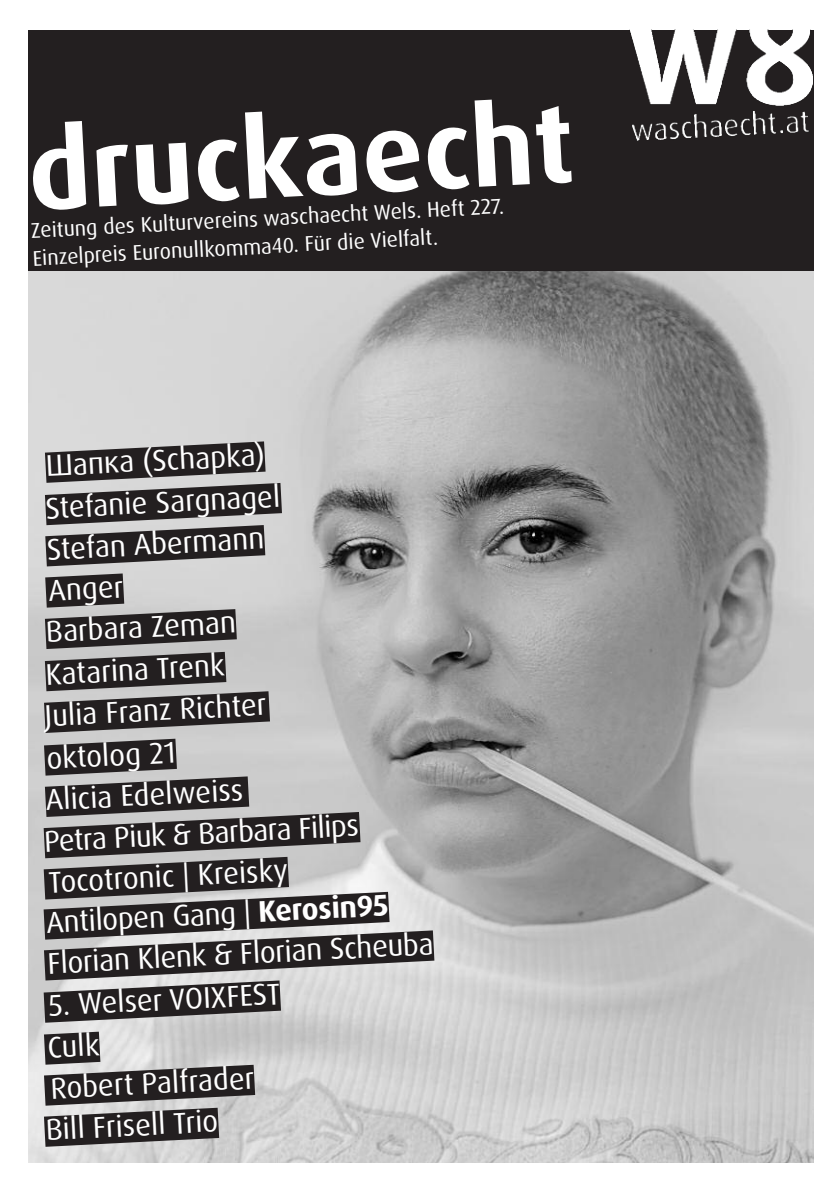
<style>
.page{position:relative;width:840px;height:1191px;background:#fff}
.page>*{position:absolute;margin:0;border:0;box-sizing:border-box;transform-origin:0 0}
.t1{font:700 110px "Dax OT";color:#fff}
.t2{font:30px/41.2px "Dax OT";color:#fff}
.t3{font:21.4px/27.8px "Dax OT";color:#fff}
.s1{font-family:"Dax Pro"}
.s2{font-weight:700}
</style>
<div class="page">
<img style="left:28px;top:271px;width:784px;height:891px">
<div style="left:28px;top:30px;width:784px;height:241px;background:#231f20"></div>
<img style="left:630px;top:30px;width:181px;height:110px">
<svg style="left:45px;top:441px;width:237px;height:125px;background:#5b5859"></svg>
<svg style="left:44px;top:1031px;width:211px;height:115px;background:#737172"></svg>
<svg style="left:44px;top:573px;width:390px;height:449px;background:#7f7e7e"></svg>
<h1 class="t1" style="left:26px;top:124px;width:547px;rotate:-3deg">druckaecht</h1>
<p class="t3" style="left:31px;top:218px;width:474px;rotate:-3deg">Zeitung des Kulturvereins waschaecht Wels. Heft 227.<br>Einzelpreis Euronullkomma40. Für die Vielfalt.</p>
<p class="t2" style="left:45px;top:447px;width:220px;rotate:-3deg"><span class="s1">Шaпκa</span> (Schapka)</p>
<p class="t2" style="left:43px;top:489px;width:238px;rotate:-3deg">Stefanie Sargnagel<br>Stefan Abermann<br>Anger</p>
<p class="t2" style="left:42px;top:613px;width:194px;line-height:42.2px;rotate:-3deg">Barbara Zeman<br>Katarina Trenk</p>
<p class="t2" style="left:44px;top:697px;width:223px;rotate:-3deg">Julia Franz Richter</p>
<p class="t2" style="left:45px;top:740px;width:131px;rotate:-3deg">oktolog 21</p>
<p class="t2" style="left:44px;top:781px;width:199px;rotate:-3deg">Alicia Edelweiss</p>
<p class="t2" style="left:40px;top:823px;width:387px;line-height:40.6px;rotate:-3deg">Petra Piuk &amp; Barbara Filips<br>Tocotronic | Kreisky<br>Antilopen Gang | <span class="s2">Kerosin95<br></span>Florian Klenk &amp; Florian Scheuba</p>
<p class="t2" style="left:38px;top:987px;width:242px;text-indent:9px;rotate:-3deg">5. Welser VOIXFEST<br>Culk<br>Robert Palfrader<br>Bill Frisell Trio</p>
</div>
